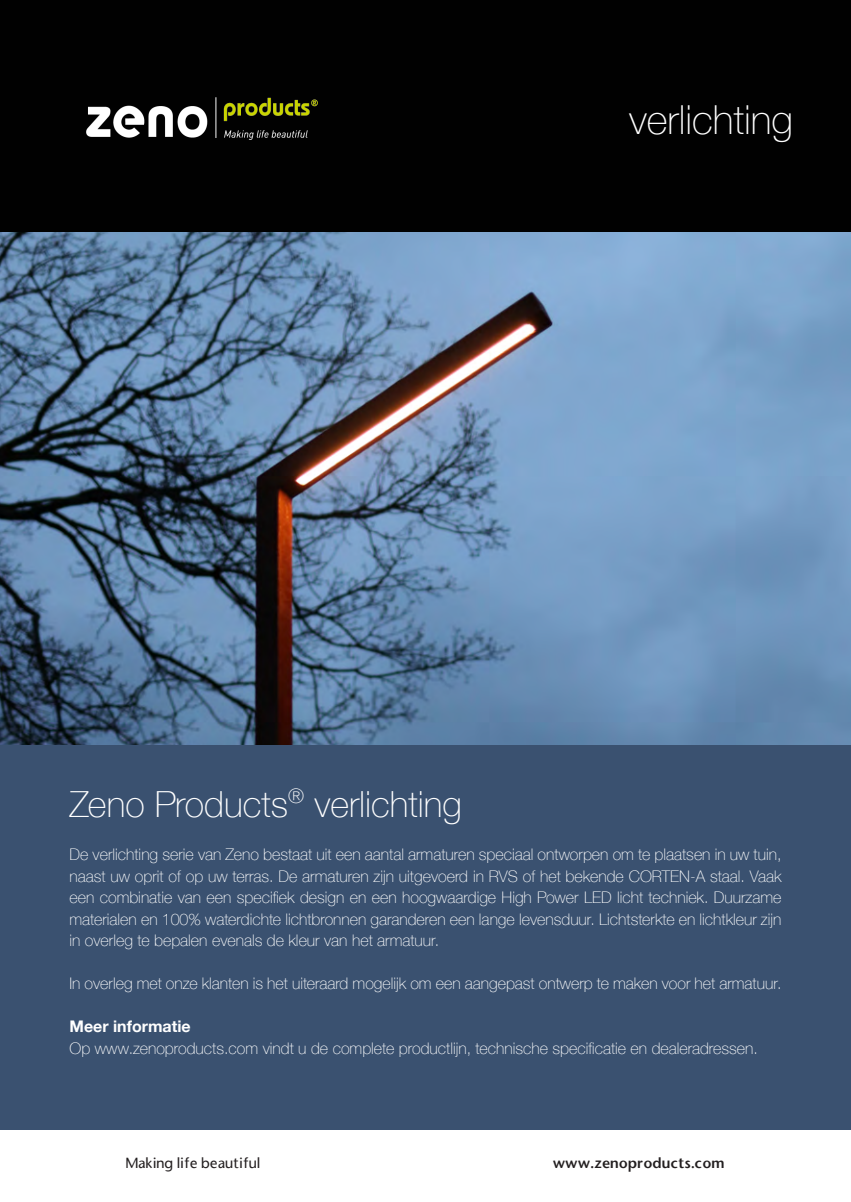
<style>
.page{position:relative;width:851px;height:1202px;background:#fff}
.page>*{position:absolute;margin:0;border:0;box-sizing:border-box;transform-origin:0 0}
.t1{font:100 40px "Helvetica Neue";color:#fff}
.t2{font:100 36px "Helvetica Neue";color:#fff}
.t3{font:100 16px/21.6px "Helvetica Neue";color:#fff;text-align:justify}
.t4{font:700 16px "Helvetica Neue";color:#fff}
.t5{font:14px "Stone Sans Semi Boold";color:#231f20}
.t6{font:500 14px "Stone Sans";color:#231f20}
</style>
<div class="page">
<div style="left:0;top:0;width:850px;height:232px;background:#010101"></div>
<img style="left:87px;top:97px;width:230px;height:42px">
<img style="left:0;top:232px;width:850px;height:514px">
<div style="left:0;top:746px;width:850px;height:384px;background:#3a5170"></div>
<h1 class="t1" style="left:629px;top:90px;width:165px">verlichting</h1>
<h2 class="t2" style="left:69px;top:777px;width:394px">Zeno Products<sup>®</sup> verlichting</h2>
<p class="t3" style="left:69px;top:843px;width:713px">De verlichting serie van Zeno bestaat uit een aantal armaturen speciaal ontworpen om te plaatsen in uw tuin, naast uw oprit of op uw terras. De armaturen zijn uitgevoerd in RVS of het bekende CORTEN-A staal. Vaak een combinatie van een specifiek design en een hoogwaardige High Power LED licht techniek. Duurzame materialen en 100% waterdichte lichtbronnen garanderen een lange levensduur. Lichtsterkte en lichtkleur zijn in overleg te bepalen evenals de kleur van het armatuur.</p>
<p class="t3" style="left:69px;top:972px;width:713px">In overleg met onze klanten is het uiteraard mogelijk om een aangepast ontwerp te maken voor het armatuur.</p>
<p class="t4" style="left:69px;top:1014px;width:123px">Meer informatie</p>
<p class="t3" style="left:69px;top:1037px;width:690px">Op www.zenoproducts.com vindt u de complete productlijn, technische specificatie en dealeradressen.</p>
<p class="t6" style="left:126px;top:1154px;width:136px">Making life beautiful</p>
<p class="t5" style="left:552px;top:1154px;width:173px">www.zenoproducts.com</p>
</div>
